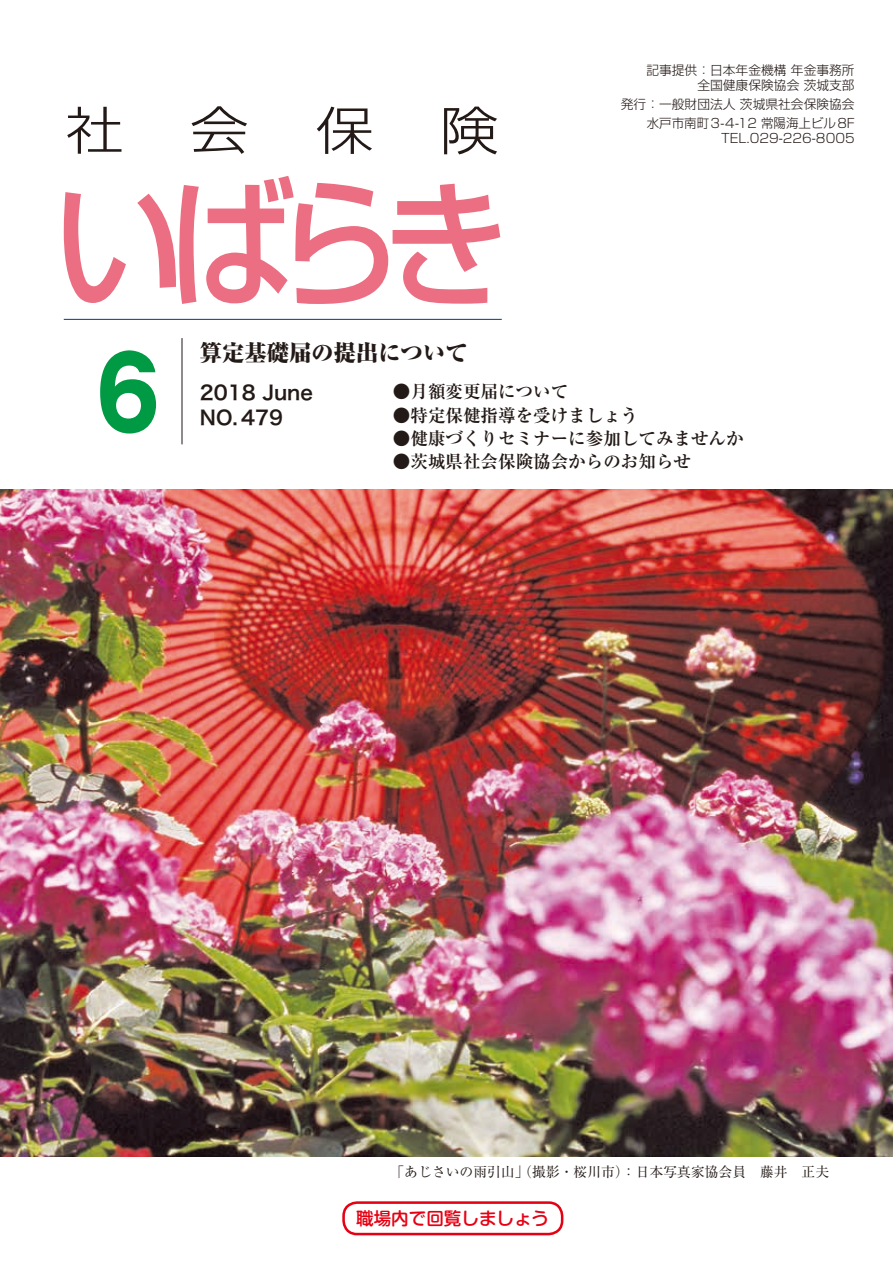
<style>
.page{position:relative;width:893px;height:1263px;background:#fff}
.page>*{position:absolute;margin:0;border:0;box-sizing:border-box;transform-origin:0 0}
.t1{font:700 99.9px "Gothic MB101 Pro";color:#094;scale:.84 1}
.t2{font:800 expanded 22.35px "Ryumin Pro";color:#231916}
.t3{font:19.65px/24.9px "Hira Kaku Pro W6";color:#231916}
.t4{font:700 17.55px "Ryumin Pro";color:#231916}
.t5{font:500 17.55px "Shin M Go Pro";color:#e60013}
.t6{font:13.8px "Ryumin Pro";color:#231916}
.t7{font:300 12.75px/14.9px "Shin Go Pro";color:#231916;text-align:right}
</style>
<div class="page">
<hr style="left:182px;top:338px;width:1px;height:106px;background:#231916">
<hr style="left:64px;top:319px;width:438px;height:1px;background:#0d3488">
<svg style="left:67px;top:107px;width:55px;height:47px"></svg>
<svg style="left:192px;top:106px;width:55px;height:48px"></svg>
<svg style="left:317px;top:107px;width:55px;height:47px"></svg>
<svg style="left:444px;top:107px;width:53px;height:47px"></svg>
<svg style="left:64px;top:176px;width:436px;height:128px"></svg>
<img style="left:0;top:489px;width:893px;height:668px">
<div style="left:342px;top:1201px;width:221px;height:34px;border:3px solid #e60013;border-radius:14px"></div>
<p class="t7" style="left:646px;top:61px;width:210px">記事提供：日本年金機構 年金事務所全国健康保険協会 茨城支部</p>
<p class="t7" style="left:621px;top:93px;width:235px;line-height:19.2px">発行：一般財団法人 茨城県社会保険協会水戸市南町3-4-12 常陽海上ビル8F</p>
<p class="t7" style="left:721px;top:129px;width:135px">TEL.029-226-8005</p>
<h1 class="t1" style="left:86px;top:310px;width:101px">６</h1>
<h2 class="t2" style="left:200px;top:334px;width:269px">算定基礎届の提出について</h2>
<h3 class="t3" style="left:200px;top:379px;width:115px">2018 June<br>NO. 479</h3>
<h3 class="t4" style="left:393px;top:378px;width:177px">●月額変更届について</h3>
<h3 class="t4" style="left:393px;top:401px;width:247px">●特定保健指導を受けましょう</h3>
<h3 class="t4" style="left:393px;top:424px;width:352px">●健康づくりセミナーに参加してみませんか</h3>
<h3 class="t4" style="left:393px;top:448px;width:300px">●茨城県社会保険協会からのお知らせ</h3>
<p class="t6" style="left:390px;top:1161px;width:440px">「あじさいの雨引山」（撮影・桜川市）：日本写真家協会員　藤井　正夫</p>
<h3 class="t5" style="left:356px;top:1204px;width:194px">職場内で回覧しましょう</h3>
</div>
